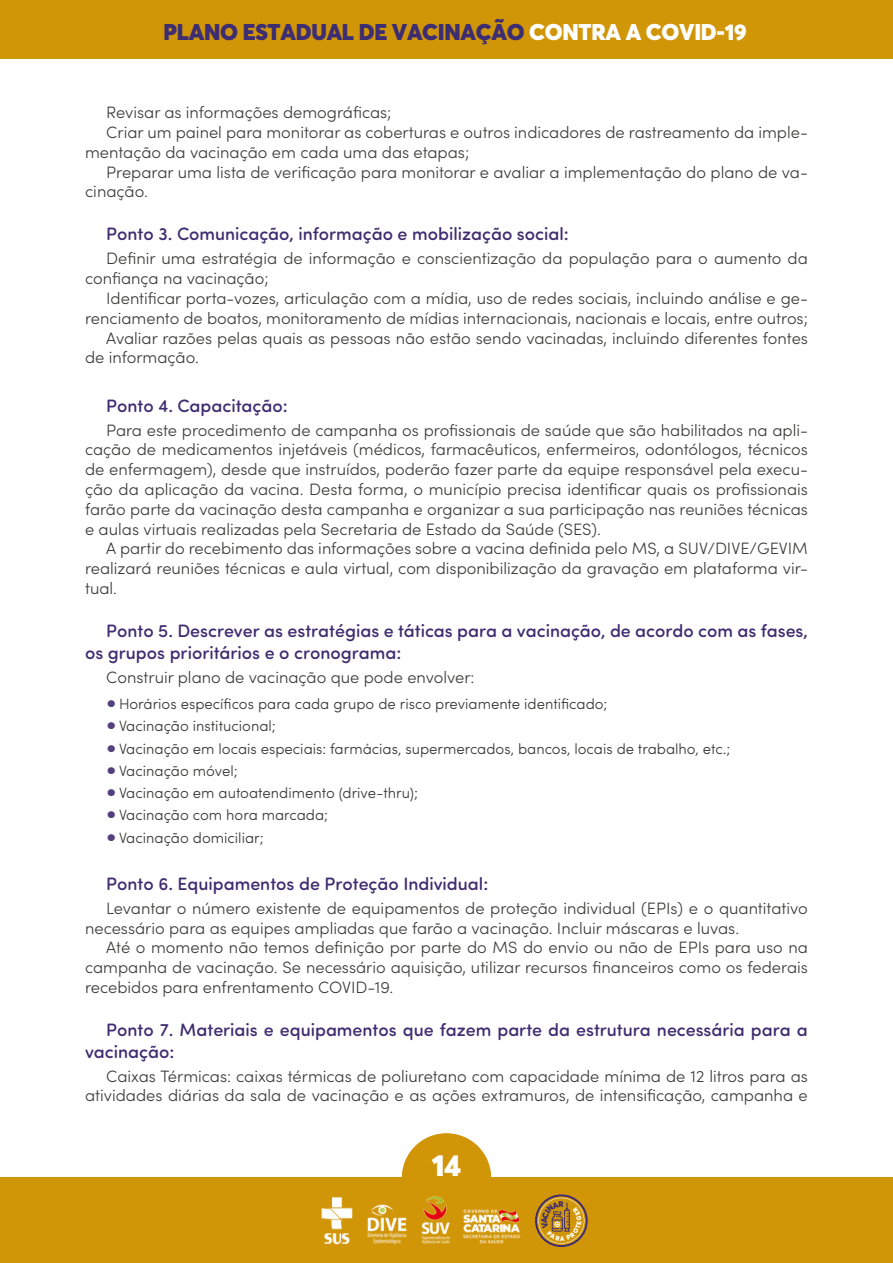
<style>
.page{position:relative;width:893px;height:1263px;background:#fff}
.page>*{position:absolute;margin:0;border:0;box-sizing:border-box;transform-origin:0 0}
.t1{font:900 30px "Averta";color:#fff}
.t2{font:900 22.5px "Averta";letter-spacing:-.015em;color:#3d2d72}
.t3{font:500 18px/21.6px "Sofia Pro Soft";color:#402c70}
.t4{font:300 16.5px/19.8px "Sofia Pro";color:#3c3c3b;text-align:justify}
.t5{font:300 15px "Sofia Pro Soft";color:#3c3c3b}
.s1{color:#fff}
.s2{font-weight:700;font-size:22.5px;color:#53417e}
</style>
<div class="page">
<div style="left:0;top:1178px;width:893px;height:85px;background:#d19608"></div>
<div style="left:402px;top:1133px;width:89px;height:90px;background:#d19608;border-radius:50%"></div>
<div style="left:0;top:0;width:893px;height:59px;background:#d19608"></div>
<img style="left:321px;top:1196px;width:200px;height:49px">
<svg style="left:535px;top:1194px;width:53px;height:53px"></svg>
<h2 class="t2" style="left:164px;top:17px;width:585px">PLANO ESTADUAL DE VACINAÇÃO <span class="s1">CONTRA A COVID-19</span></h2>
<p class="t4" style="left:106px;top:102px;width:287px">Revisar as informações demográficas;</p>
<p class="t4" style="left:106px;top:121px;width:703px">Criar um painel para monitorar as coberturas e outros indicadores de rastreamento da imple-</p>
<p class="t4" style="left:85px;top:141px;width:386px">mentação da vacinação em cada uma das etapas;</p>
<p class="t4" style="left:106px;top:161px;width:703px">Preparar uma lista de verificação para monitorar e avaliar a implementação do plano de va-</p>
<p class="t4" style="left:85px;top:181px;width:64px">cinação.</p>
<p class="t3" style="left:106px;top:222px;width:464px">Ponto 3. Comunicação, informação e mobilização social:</p>
<p class="t4" style="left:85px;top:248px;width:724px;text-indent:21px">Definir uma estratégia de informação e conscientização da população para o aumento da confiança na vacinação;</p>
<p class="t4" style="left:106px;top:287px;width:703px">Identificar porta-vozes, articulação com a mídia, uso de redes sociais, incluindo análise e ge-</p>
<p class="t4" style="left:85px;top:307px;width:724px">renciamento de boatos, monitoramento de mídias internacionais, nacionais e locais, entre outros;</p>
<p class="t4" style="left:106px;top:327px;width:703px">Avaliar razões pelas quais as pessoas não estão sendo vacinadas, incluindo diferentes fontes</p>
<p class="t4" style="left:85px;top:347px;width:115px">de informação.</p>
<p class="t3" style="left:106px;top:393px;width:183px">Ponto 4. Capacitação:</p>
<p class="t4" style="left:85px;top:419px;width:724px;text-indent:21px">Para este procedimento de campanha os profissionais de saúde que são habilitados na apli&shy;cação de medicamentos injetáveis (médicos, farmacêuticos, enfermeiros, odontólogos, técnicos de enfermagem), desde que instruídos, poderão fazer parte da equipe responsável pela execu&shy;ção da aplicação da vacina. Desta forma, o município precisa identificar quais os profissionais farão parte da vacinação desta campanha e organizar a sua participação nas reuniões técnicas e aulas virtuais realizadas pela Secretaria de Estado da Saúde (SES).</p>
<p class="t4" style="left:85px;top:538px;width:724px;text-indent:21px">A partir do recebimento das informações sobre a vacina definida pelo MS, a SUV/DIVE/GEVIM realizará reuniões técnicas e aula virtual, com disponibilização da gravação em plataforma vir&shy;tual.</p>
<p class="t3" style="left:85px;top:619px;width:724px;text-indent:21px">Ponto 5. Descrever as estratégias e táticas para a vacinação, de acordo com as fases, os grupos prioritários e o cronograma:</p>
<p class="t4" style="left:106px;top:666px;width:370px">Construir plano de vacinação que pode envolver:</p>
<p class="t5" style="left:106px;top:694px;width:503px"><span class="s2">•</span> Horários específicos para cada grupo de risco previamente identificado;</p>
<p class="t5" style="left:106px;top:716px;width:171px"><span class="s2">•</span> Vacinação institucional;</p>
<p class="t5" style="left:106px;top:738px;width:626px"><span class="s2">•</span> Vacinação em locais especiais: farmácias, supermercados, bancos, locais de trabalho, etc.;</p>
<p class="t5" style="left:106px;top:760px;width:133px"><span class="s2">•</span> Vacinação móvel;</p>
<p class="t5" style="left:106px;top:783px;width:313px"><span class="s2">•</span> Vacinação em autoatendimento (drive-thru);</p>
<p class="t5" style="left:106px;top:805px;width:223px"><span class="s2">•</span> Vacinação com hora marcada;</p>
<p class="t5" style="left:106px;top:827px;width:159px"><span class="s2">•</span> Vacinação domiciliar;</p>
<p class="t3" style="left:106px;top:871px;width:383px">Ponto 6. Equipamentos de Proteção Individual:</p>
<p class="t4" style="left:85px;top:897px;width:724px;text-indent:21px">Levantar o número existente de equipamentos de proteção individual (EPIs) e o quantitativo necessário para as equipes ampliadas que farão a vacinação. Incluir máscaras e luvas.</p>
<p class="t4" style="left:85px;top:937px;width:724px;text-indent:21px">Até o momento não temos definição por parte do MS do envio ou não de EPIs para uso na campanha de vacinação. Se necessário aquisição, utilizar recursos financeiros como os federais recebidos para enfrentamento COVID-19.</p>
<p class="t3" style="left:85px;top:1017px;width:724px;text-indent:21px">Ponto 7. Materiais e equipamentos que fazem parte da estrutura necessária para a vacinação:</p>
<p class="t4" style="left:85px;top:1065px;width:724px;text-align:right">Caixas Térmicas: caixas térmicas de poliuretano com capacidade mínima de 12 litros para as atividades diárias da sala de vacinação e as ações extramuros, de intensificação, campanha e</p>
<h1 class="t1" style="left:432px;top:1146px;width:31px">14</h1>
</div>
